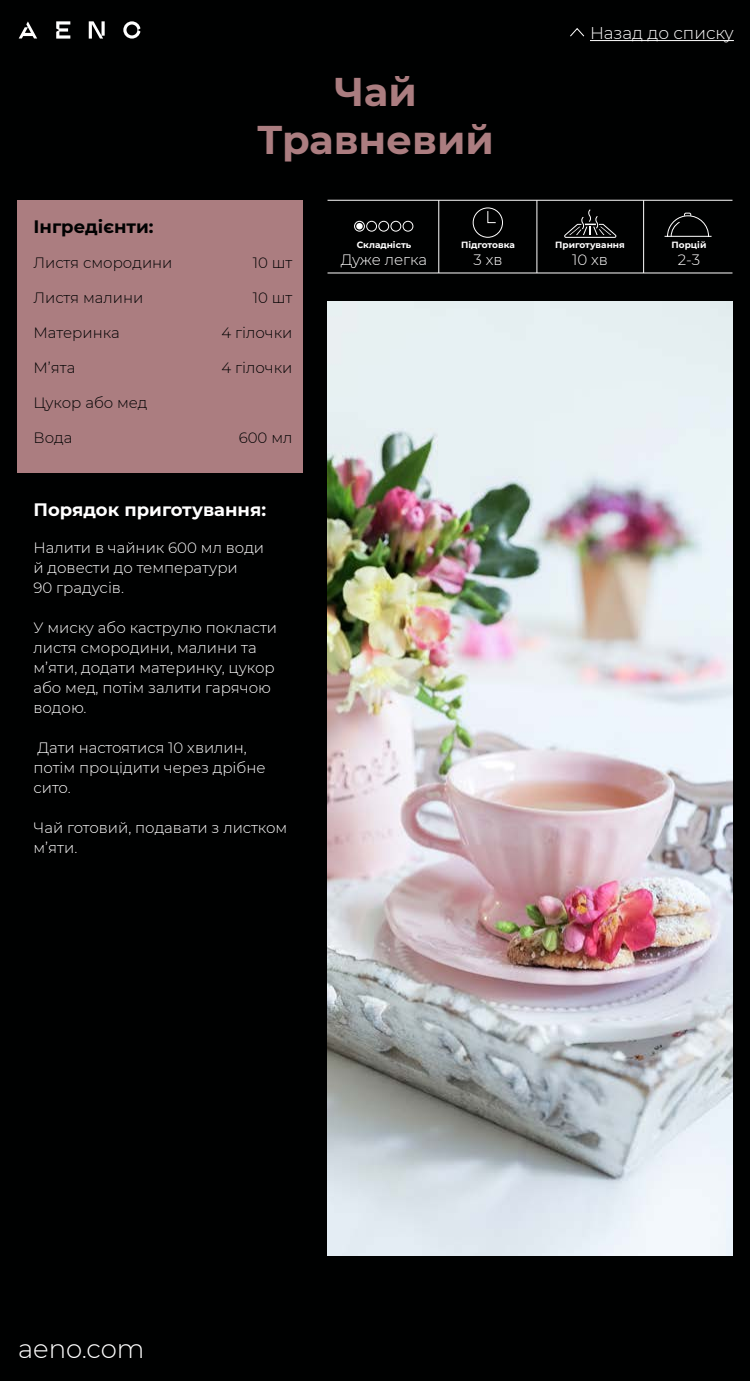
<style>
.page{position:relative;width:750px;height:1381px;background:#000101}
.page>*{position:absolute;margin:0;border:0;box-sizing:border-box;transform-origin:0 0}
.t1{font:700 40px/48px "Montserrat";color:#ab7d80;text-align:center}
.t2{font:300 26px "Montserrat";color:#fff}
.t3{font:700 18px "Montserrat";color:#fff}
.t4{font:700 18px "Montserrat";color:#000101}
.t5{font:300 17px "Montserrat";color:#fff}
.t6{font:300 15px/20px "Montserrat";color:#fff}
.t7{font:300 15px "Montserrat";color:#000101}
.t8{font:700 9px "Montserrat";color:#fff}
</style>
<div class="page">
<svg style="left:89px;top:21px;width:16px;height:18px"></svg>
<svg style="left:123px;top:21px;width:17px;height:18px"></svg>
<svg style="left:19px;top:21px;width:18px;height:18px"></svg>
<svg style="left:56px;top:21px;width:14px;height:18px"></svg>
<svg style="left:570px;top:28px;width:15px;height:9px"></svg>
<hr style="left:590px;top:40px;width:144px;height:1px;background:#fff">
<div style="left:18px;top:200px;width:286px;height:272px;background:#ab7d80"></div>
<img style="left:328px;top:302px;width:404px;height:953px">
<hr style="left:328px;top:200px;width:404px;height:1px;background:#fff">
<hr style="left:328px;top:273px;width:404px;height:1px;background:#fff">
<div style="left:354px;top:221px;width:11px;height:11px;border:1px solid #fff;border-radius:50%"></div>
<div style="left:356px;top:223px;width:7px;height:6px;background:#fff;border-radius:50%"></div>
<div style="left:366px;top:221px;width:11px;height:11px;border:1px solid #fff;border-radius:50%"></div>
<svg style="left:378px;top:220px;width:36px;height:12px"></svg>
<hr style="left:439px;top:200px;width:1px;height:73px;background:#fff">
<hr style="left:537px;top:200px;width:1px;height:73px;background:#fff">
<hr style="left:643px;top:200px;width:1px;height:73px;background:#fff">
<div style="left:473px;top:207px;width:30px;height:31px;border:1px solid #fff;border-radius:50%"></div>
<svg style="left:487px;top:211px;width:9px;height:12px"></svg>
<svg style="left:564px;top:209px;width:53px;height:29px"></svg>
<svg style="left:664px;top:213px;width:48px;height:24px"></svg>
<p class="t4" style="left:34px;top:214px;width:122px">Інгредієнти:</p>
<p class="t7" style="left:34px;top:253px;width:141px">Листя смородини</p>
<p class="t7" style="left:34px;top:287px;width:111px">Листя малини</p>
<p class="t7" style="left:34px;top:322px;width:88px">Материнка</p>
<p class="t7" style="left:34px;top:357px;width:43px">М’ята</p>
<p class="t7" style="left:34px;top:392px;width:115px">Цукор або мед</p>
<p class="t7" style="left:34px;top:427px;width:40px">Вода</p>
<h1 class="t1" style="left:257px;top:66px;width:238px">Чай<br>Травневий</h1>
<p class="t7" style="left:253px;top:252px;width:41px">10 шт</p>
<p class="t7" style="left:253px;top:287px;width:41px">10 шт</p>
<p class="t7" style="left:221px;top:322px;width:73px">4 гілочки</p>
<p class="t7" style="left:221px;top:357px;width:73px">4 гілочки</p>
<p class="t7" style="left:239px;top:427px;width:55px">600 мл</p>
<p class="t8" style="left:357px;top:239px;width:56px">Складність</p>
<p class="t6" style="left:341px;top:249px;width:88px">Дуже легка</p>
<p class="t8" style="left:461px;top:239px;width:55px">Підготовка</p>
<p class="t6" style="left:474px;top:249px;width:30px">3 хв</p>
<p class="t3" style="left:34px;top:497px;width:234px">Порядок приготування:</p>
<p class="t6" style="left:34px;top:537px;width:232px">Налити в чайник 600 мл води й довести до температури<br>90 градусів.</p>
<p class="t6" style="left:34px;top:617px;width:245px">У миску або каструлю покласти листя смородини, малини та м’яти, додати материнку, цукор або мед, потім залити гарячою водою.</p>
<p class="t6" style="left:34px;top:737px;width:234px">Дати настоятися 10 хвилин, потім процідити через дрібне сито.</p>
<p class="t6" style="left:34px;top:817px;width:255px">Чай готовий, подавати з листком м’яти.</p>
<p class="t5" style="left:590px;top:22px;width:145px">Назад до списку</p>
<p class="t8" style="left:555px;top:239px;width:71px">Приготування</p>
<p class="t6" style="left:572px;top:249px;width:37px">10 хв</p>
<p class="t8" style="left:672px;top:239px;width:36px">Порцій</p>
<p class="t6" style="left:678px;top:249px;width:24px">2-3</p>
<h2 class="t2" style="left:18px;top:1331px;width:128px">aeno.com</h2>
</div>
